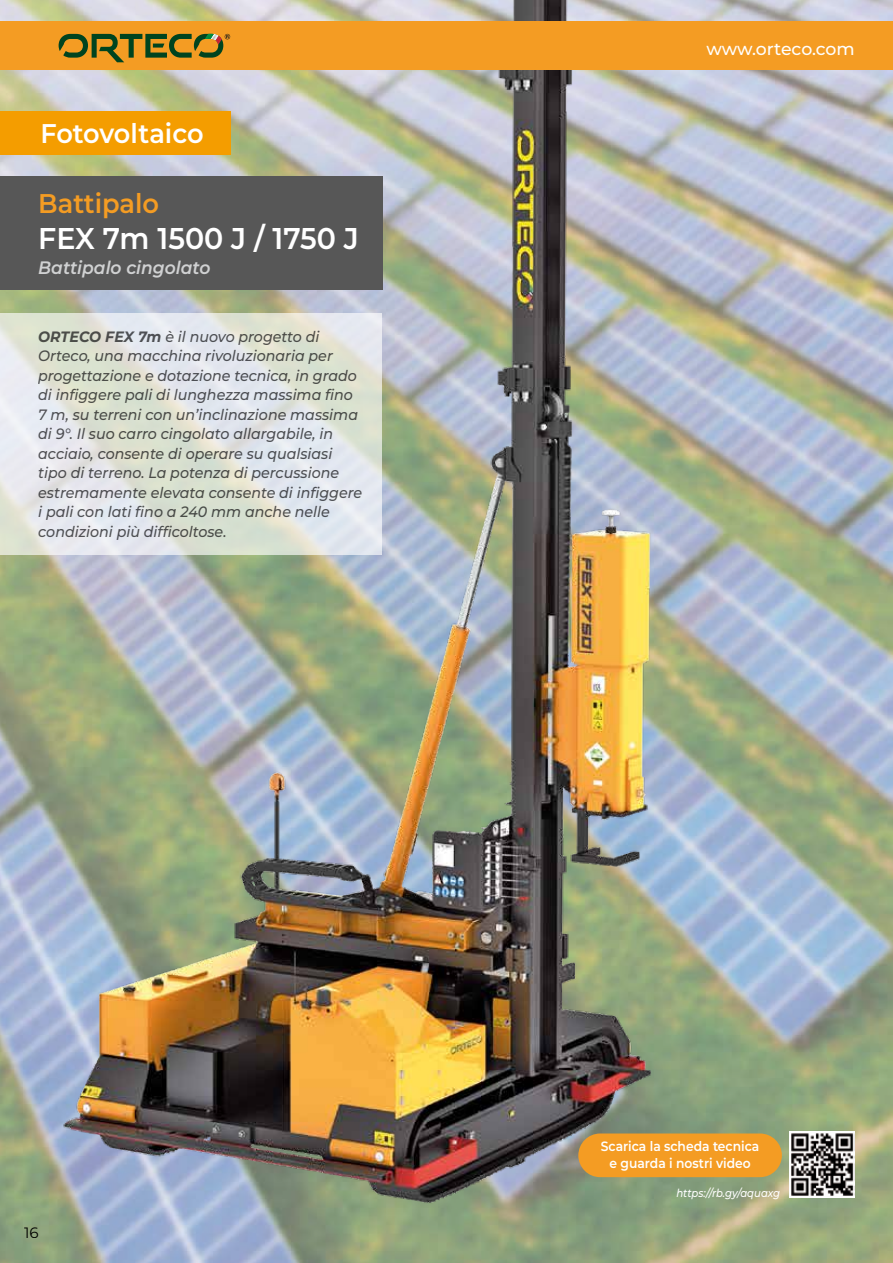
<style>
.page{position:relative;width:893px;height:1263px;background:#fff}
.page>*{position:absolute;margin:0;border:0;box-sizing:border-box;transform-origin:0 0}
.t1{font:600 30px "Montserrat";color:#fff;scale:.95 1}
.t2{font:600 27px "Montserrat";color:#fff;scale:.95 1}
.t3{font:600 27px "Montserrat";color:#f49c23;scale:.95 1}
.t4{font:italic 600 18px "Montserrat";color:#d0d1d2;scale:.95 1}
.t5{font:500 17.25px "Montserrat";letter-spacing:-.01em;color:#fff}
.t6{font:italic 500 15px/19.5px "Montserrat";color:#58585a;scale:.95 1}
.t7{font:15px "Montserrat";color:#000}
.t8{font:600 13.5px/16.5px "Montserrat";color:#fff;text-align:center;scale:.91 1}
.t9{font:italic 500 11.25px "Montserrat";color:#fff;scale:.9 1}
.s1{font-weight:700}
</style>
<div class="page">
<img style="left:0;top:0;width:893px;height:1263px">
<svg style="left:0;top:313px;width:31px;height:241px;fill:#e9eaf0"></svg>
<div style="left:0;top:176px;width:383px;height:114px;background:#575757"></div>
<img style="left:790px;top:1132px;width:65px;height:65px">
<div style="left:578px;top:1133px;width:204px;height:44px;background:#f49c23;border-radius:22px"></div>
<img style="left:31px;top:0;width:648px;height:1242px">
<div style="left:0;top:111px;width:230px;height:44px;background:#f49d00"></div>
<div style="left:0;top:21px;width:893px;height:49px;background:#f49c23"></div>
<svg style="left:59px;top:34px;width:171px;height:28px"></svg>
<h2 class="t2" style="left:40px;top:115px;width:173px">Fotovoltaico</h2>
<h2 class="t3" style="left:38px;top:185px;width:129px">Battipalo</h2>
<h1 class="t1" style="left:38px;top:218px;width:339px">FEX 7m 1500 J / 1750 J</h1>
<p class="t4" style="left:38px;top:256px;width:183px">Battipalo cingolato</p>
<p class="t6" style="left:38px;top:326px;width:342px"><span class="s1">ORTECO FEX 7m</span> è il nuovo progetto di Orteco, una macchina rivoluzionaria per progettazione e dotazione tecnica, in grado di infiggere pali di lunghezza massima fino 7 m, su terreni con un’inclinazione massima di 9°. Il suo carro cingolato allargabile, in acciaio, consente di operare su qualsiasi tipo di terreno. La potenza di percussione estremamente elevata consente di infiggere i pali con lati fino a 240 mm anche nelle condizioni più difficoltose.</p>
<p class="t5" style="left:707px;top:37px;width:150px">www.orteco.com</p>
<p class="t7" style="left:24px;top:1222px;width:16px">16</p>
<p class="t8" style="left:601px;top:1138px;width:176px">Scarica la scheda tecnica e guarda i nostri video</p>
<p class="t9" style="left:676px;top:1186px;width:117px">https://rb.gy/aquaxg</p>
</div>
